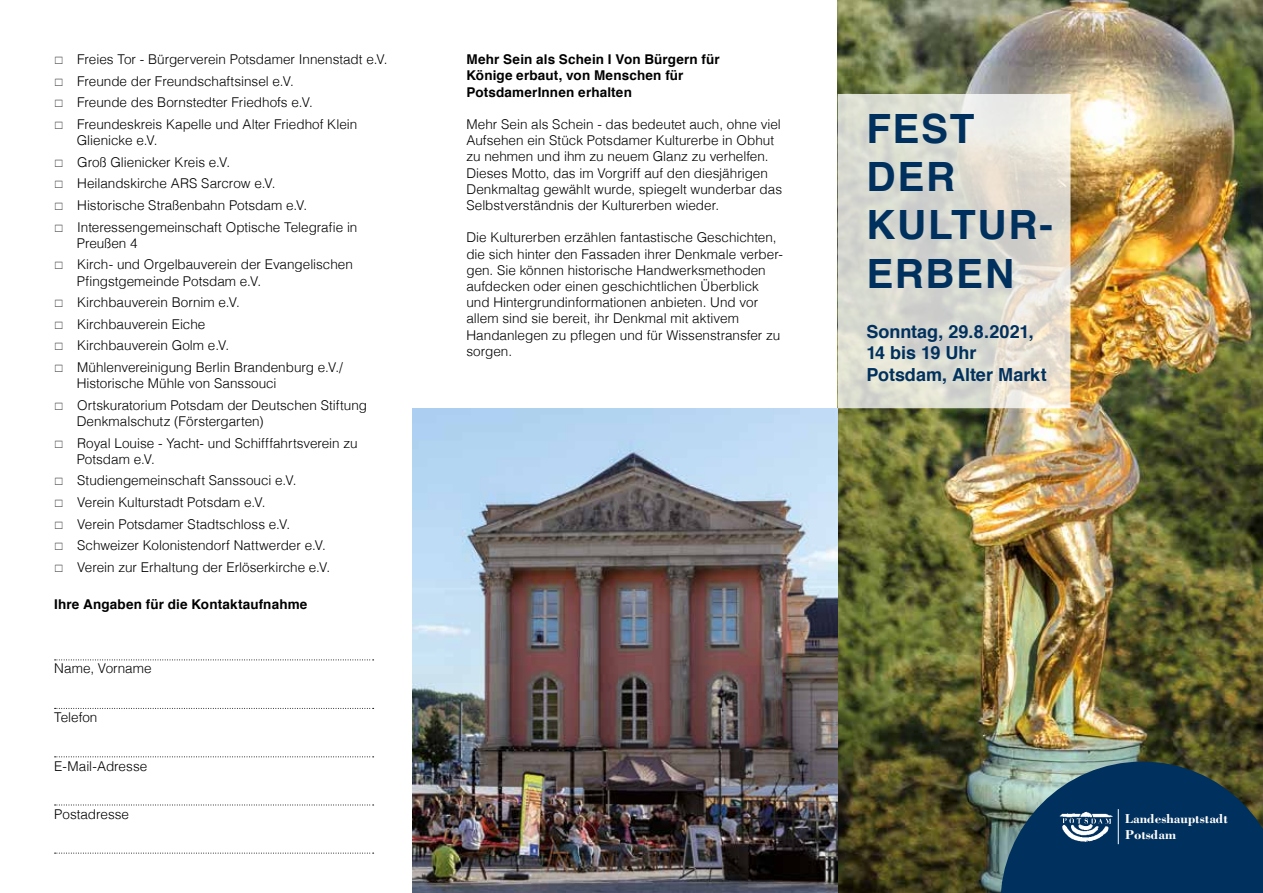
<style>
.page{position:relative;width:1263px;height:893px;background:#fff}
.page>*{position:absolute;margin:0;border:0;box-sizing:border-box;transform-origin:0 0}
.t1{font:700 40.35px/48.4px "Helvetica";letter-spacing:.04em;color:#00305d}
.t2{font:700 18px/21.6px "Helvetica";color:#00305d}
.t3{font:300 13.5px/21.6px "Helvetica";color:#000}
.t4{font:700 13.5px/16.2px "Helvetica";letter-spacing:.01em;color:#000}
.t5{font:700 13.35px/15.8px "Bodoni";color:#fff}
</style>
<div class="page">
<img style="left:838px;top:0;width:425px;height:893px">
<svg style="left:838px;top:94px;width:232px;height:314px;background:#dddcd3"></svg>
<svg style="left:1000px;top:762px;width:263px;height:131px;background:#1a4362"></svg>
<img style="left:1059px;top:810px;width:54px;height:32px">
<hr style="left:1118px;top:809px;width:1px;height:35px;background:#fff">
<svg style="left:55px;top:659px;width:319px;height:1px"></svg>
<svg style="left:55px;top:756px;width:319px;height:1px"></svg>
<svg style="left:55px;top:805px;width:319px;height:1px"></svg>
<svg style="left:55px;top:708px;width:319px;height:1px"></svg>
<svg style="left:55px;top:853px;width:319px;height:1px"></svg>
<img style="left:412px;top:408px;width:426px;height:485px">
<p class="t3" style="left:77px;top:48px;width:312px">Freies Tor - Bürgerverein Potsdamer Innenstadt e.V.<br>Freunde der Freundschaftsinsel e.V.<br>Freunde des Bornstedter Friedhofs e.V.<br>Freundeskreis Kapelle und Alter Friedhof Klein</p>
<p class="t3" style="left:77px;top:129px;width:282px">Glienicke e.V.<br>Groß Glienicker Kreis e.V.<br>Heilandskirche ARS Sarcrow e.V.<br>Historische Straßenbahn Potsdam e.V.<br>Interessengemeinschaft Optische Telegrafie in</p>
<p class="t3" style="left:77px;top:231px;width:278px">Preußen 4<br>Kirch- und Orgelbauverein der Evangelischen</p>
<p class="t3" style="left:77px;top:269px;width:268px">Pfingstgemeinde Potsdam e.V.<br>Kirchbauverein Bornim e.V.<br>Kirchbauverein Eiche<br>Kirchbauverein Golm e.V.<br>Mühlenvereinigung Berlin Brandenburg e.V./</p>
<p class="t3" style="left:77px;top:372px;width:292px">Historische Mühle von Sanssouci<br>Ortskuratorium Potsdam der Deutschen Stiftung</p>
<p class="t3" style="left:77px;top:409px;width:282px">Denkmalschutz (Förstergarten)<br>Royal Louise - Yacht- und Schifffahrtsverein zu</p>
<p class="t3" style="left:77px;top:447px;width:255px">Potsdam e.V.<br>Studiengemeinschaft Sanssouci e.V.<br>Verein Kulturstadt Potsdam e.V.<br>Verein Potsdamer Stadtschloss e.V.<br>Schweizer Kolonistendorf Nattwerder e.V.<br>Verein zur Erhaltung der Erlöserkirche e.V.</p>
<p class="t4" style="left:54px;top:596px;width:255px">Ihre Angaben für die Kontaktaufnahme</p>
<p class="t3" style="left:54px;top:657px;width:99px">Name, Vorname</p>
<p class="t3" style="left:54px;top:705px;width:45px">Telefon</p>
<p class="t3" style="left:54px;top:754px;width:95px">E-Mail-Adresse</p>
<p class="t3" style="left:54px;top:803px;width:76px">Postadresse</p>
<p class="t4" style="left:466px;top:51px;width:255px">Mehr Sein als Schein I Von Bürgern für<br>Könige erbaut, von Menschen für<br>PotsdamerInnen erhalten</p>
<p class="t3" style="left:466px;top:115px;width:317px;line-height:16.2px">Mehr Sein als Schein - das bedeutet auch, ohne viel Aufsehen ein Stück Potsdamer Kulturerbe in Obhut zu nehmen und ihm zu neuem Glanz zu verhelfen.<br>Dieses Motto, das im Vorgriff auf den diesjährigen Denkmaltag gewählt wurde, spiegelt wunderbar das Selbstverständnis der Kulturerben wieder.</p>
<p class="t3" style="left:466px;top:228px;width:318px;line-height:16.2px">Die Kulturerben erzählen fantastische Geschichten, die sich hinter den Fassaden ihrer Denkmale verber&shy;gen. Sie können historische Handwerksmethoden aufdecken oder einen geschichtlichen Überblick und Hintergrundinformationen anbieten. Und vor allem sind sie bereit, ihr Denkmal mit aktivem Handanlegen zu pflegen und für Wissenstransfer zu sorgen.</p>
<h1 class="t1" style="left:866px;top:105px;width:188px">FEST<br>DER<br>KULTUR-<br>ERBEN</h1>
<h2 class="t2" style="left:866px;top:321px;width:182px">Sonntag, 29.8.2021,<br>14 bis 19 Uhr<br>Potsdam, Alter Markt</h2>
<p class="t5" style="left:1125px;top:810px;width:104px">Landeshauptstadt<br>Potsdam</p>
</div>
